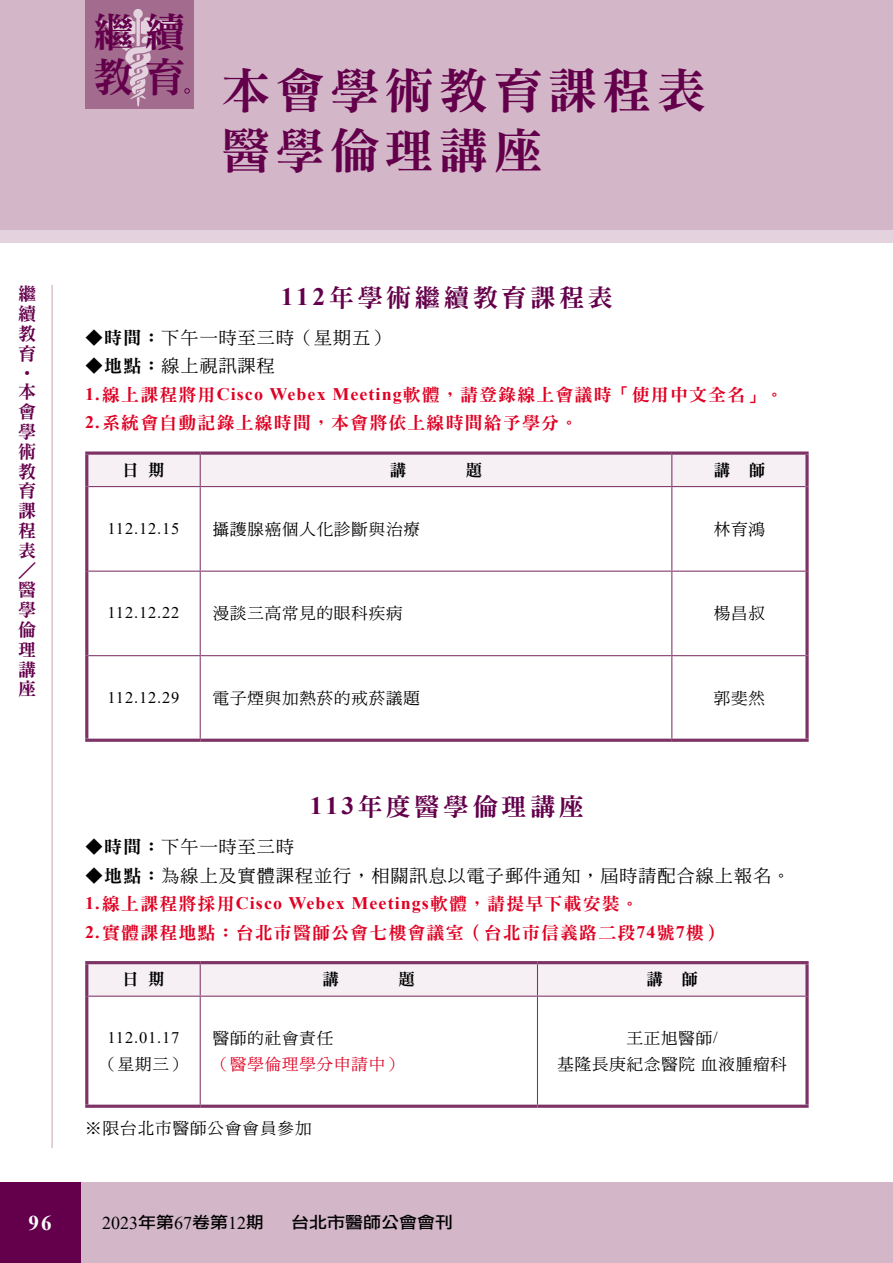
<style>
.page{position:relative;width:893px;height:1263px;background:#fff}
.page>*{position:absolute;margin:0;border:0;box-sizing:border-box;transform-origin:0 0}
.t1{font:48.45px/60px "DFN Ming W9 WIN BF";letter-spacing:.1em;color:#64004b}
.t2{font:40.5px/45px "DFN Ming W9 WIN BF";color:#64004b}
.t3{font:25.05px "DFN Ming W9 WIN BF";letter-spacing:.125em;color:#64004b}
.t4{font:700 21px "Times New Roman";color:#fff}
.t5{font:18px/19.8px "DFN Ming W9 WIN BF";color:#64004b;text-align:justify}
.t6{font:18px "Times New Roman";color:#000}
.t7{font:17.7px "DFN Ming W9 WIN BF";letter-spacing:.06em;color:#df0023}
.t8{font:17.7px "DF Ming W5 WIN BF";letter-spacing:.06em;color:#000}
.t9{font:700 17.7px "Times New Roman";letter-spacing:.06em;color:#df0023}
.t10{font:16.5px "DFN Ming W9 WIN BF";color:#000}
.t11{font:16.2px/25.5px "DF Ming W5 WIN BF";letter-spacing:.05em;color:#000;text-align:center}
.t12{font:16.2px "Times New Roman";letter-spacing:.05em;color:#000}
.t13{font:16.2px "DF Ming W5 WIN BF";letter-spacing:.05em;color:#df0023}
.t14{font:16.2px "DF Li Hei Md WIN BF";color:#000;scale:1.11 1}
.s1{font-family:"Times New Roman";font-weight:700}
.s2{font-family:"DFN Ming W9 WIN BF"}
.s3{font-family:"DFN Ming W9 WIN BF";font-weight:400}
.s4{font-family:"Times New Roman"}
.s5{font-family:"DF Li Hei Md WIN BF";font-size:16.2px}
</style>
<div class="page">
<div style="left:60px;top:1182px;width:833px;height:81px;background:#d3b7c9"></div>
<div style="left:0;top:0;width:893px;height:230px;background:#d3b7c9"></div>
<div style="left:0;top:230px;width:893px;height:12px;background:#e4d3de"></div>
<div style="left:0;top:1182px;width:81px;height:81px;background:#64004b"></div>
<hr style="left:51px;top:285px;width:2px;height:863px;background:#d3b7c9">
<div style="left:85px;top:0;width:108px;height:109px;background:#a36c8f"></div>
<svg style="left:100px;top:9px;width:76px;height:97px"></svg>
<svg style="left:184px;top:88px;width:6px;height:6px"></svg>
<div style="left:88px;top:455px;width:717px;height:31px;background:#f6f0f4"></div>
<hr style="left:200px;top:455px;width:1px;height:31px;background:#7e3366">
<hr style="left:671px;top:455px;width:1px;height:31px;background:#7e3366">
<svg style="left:85px;top:451px;width:115px;height:4px"></svg>
<hr style="left:85px;top:455px;width:3px;height:32px;background:#7e3366">
<svg style="left:200px;top:451px;width:472px;height:4px;background:#975a83"></svg>
<hr style="left:88px;top:486px;width:112px;height:1px;background:#7e3366">
<hr style="left:200px;top:486px;width:472px;height:1px;background:#7e3366">
<hr style="left:200px;top:487px;width:1px;height:84px;background:#7e3366">
<hr style="left:672px;top:486px;width:133px;height:1px;background:#7e3366">
<hr style="left:671px;top:487px;width:1px;height:84px;background:#7e3366">
<hr style="left:88px;top:571px;width:112px;height:1px;background:#7e3366">
<hr style="left:200px;top:571px;width:472px;height:1px;background:#7e3366">
<hr style="left:200px;top:572px;width:1px;height:83px;background:#7e3366">
<hr style="left:672px;top:571px;width:133px;height:1px;background:#7e3366">
<hr style="left:671px;top:572px;width:1px;height:83px;background:#7e3366">
<hr style="left:88px;top:655px;width:112px;height:1px;background:#7e3366">
<hr style="left:200px;top:655px;width:472px;height:1px;background:#7e3366">
<hr style="left:200px;top:656px;width:1px;height:83px;background:#7e3366">
<hr style="left:672px;top:655px;width:133px;height:1px;background:#7e3366">
<hr style="left:671px;top:656px;width:1px;height:83px;background:#7e3366">
<hr style="left:85px;top:487px;width:3px;height:84px;background:#7e3366">
<svg style="left:805px;top:487px;width:4px;height:84px"></svg>
<hr style="left:85px;top:571px;width:3px;height:85px;background:#7e3366">
<svg style="left:805px;top:571px;width:4px;height:85px"></svg>
<hr style="left:85px;top:656px;width:3px;height:83px;background:#7e3366">
<svg style="left:805px;top:656px;width:4px;height:83px"></svg>
<hr style="left:85px;top:739px;width:115px;height:3px;background:#7e3366">
<hr style="left:200px;top:739px;width:472px;height:3px;background:#7e3366">
<hr style="left:672px;top:739px;width:137px;height:3px;background:#7e3366">
<svg style="left:672px;top:451px;width:137px;height:4px"></svg>
<svg style="left:805px;top:455px;width:4px;height:32px"></svg>
<div style="left:88px;top:964px;width:717px;height:32px;background:#f6f0f4"></div>
<hr style="left:200px;top:964px;width:1px;height:32px;background:#7e3366">
<hr style="left:537px;top:964px;width:1px;height:32px;background:#7e3366">
<hr style="left:85px;top:961px;width:115px;height:3px;background:#7e3366">
<hr style="left:85px;top:964px;width:3px;height:32px;background:#7e3366">
<hr style="left:200px;top:961px;width:337px;height:3px;background:#7e3366">
<hr style="left:88px;top:996px;width:112px;height:1px;background:#7e3366">
<hr style="left:200px;top:996px;width:337px;height:1px;background:#7e3366">
<hr style="left:200px;top:997px;width:1px;height:107px;background:#7e3366">
<hr style="left:537px;top:996px;width:268px;height:1px;background:#7e3366">
<hr style="left:537px;top:997px;width:1px;height:107px;background:#7e3366">
<hr style="left:85px;top:996px;width:3px;height:108px;background:#7e3366">
<svg style="left:805px;top:996px;width:4px;height:108px"></svg>
<svg style="left:85px;top:1104px;width:115px;height:4px"></svg>
<svg style="left:200px;top:1104px;width:337px;height:4px"></svg>
<svg style="left:537px;top:1104px;width:272px;height:4px"></svg>
<hr style="left:537px;top:961px;width:272px;height:3px;background:#7e3366">
<svg style="left:805px;top:964px;width:4px;height:32px"></svg>
<p class="t5" style="left:18px;top:284px;width:19px">繼續教育</p>
<p class="t5" style="left:37px;top:364px;width:19px;rotate:90deg">•</p>
<p class="t5" style="left:18px;top:382px;width:19px">本會學術教育課程表／醫學倫理講座</p>
<h2 class="t2" style="left:93px;top:9px;width:94px">繼續教育</h2>
<h1 class="t1" style="left:221px;top:60px;width:487px">本會學術教育課程表醫學倫理講座</h1>
<h3 class="t3" style="left:281px;top:285px;width:334px"><span class="s1">112</span>年學術繼續教育課程表</h3>
<p class="t8" style="left:85px;top:329px;width:306px"><span class="s2">◆時間：</span>下午一時至三時（星期五）</p>
<p class="t8" style="left:85px;top:357px;width:191px"><span class="s2">◆地點：</span>線上視訊課程</p>
<p class="t7" style="left:85px;top:386px;width:700px"><span class="s1">1.</span> 線上課程將用<span class="s1">Cisco Webex Meeting</span>軟體，請登錄線上會議時「使用中文全名」。</p>
<p class="t7" style="left:85px;top:414px;width:494px"><span class="s1">2.</span> 系統會自動記錄上線時間，本會將依上線時間給予學分。</p>
<p class="t10" style="left:122px;top:462px;width:44px">日 期</p>
<p class="t10" style="left:390px;top:462px;width:18px">講</p>
<p class="t10" style="left:466px;top:462px;width:18px">題</p>
<p class="t10" style="left:714px;top:462px;width:53px">講 師</p>
<p class="t12" style="left:108px;top:517px;width:73px">112.12.15</p>
<p class="t11" style="left:213px;top:516px;width:209px">攝護腺癌個人化診斷與治療</p>
<p class="t11" style="left:714px;top:516px;width:53px">林育鴻</p>
<p class="t12" style="left:108px;top:601px;width:73px">112.12.22</p>
<p class="t11" style="left:213px;top:601px;width:191px">漫談三高常見的眼科疾病</p>
<p class="t11" style="left:714px;top:601px;width:53px">楊昌叔</p>
<p class="t12" style="left:108px;top:686px;width:73px">112.12.29</p>
<p class="t11" style="left:213px;top:685px;width:209px">電子煙與加熱菸的戒菸議題</p>
<p class="t11" style="left:714px;top:685px;width:53px">郭斐然</p>
<h3 class="t3" style="left:310px;top:794px;width:276px"><span class="s1">113</span>年度醫學倫理講座</h3>
<p class="t8" style="left:85px;top:838px;width:210px"><span class="s2">◆時間：</span>下午一時至三時</p>
<p class="t8" style="left:85px;top:866px;width:706px"><span class="s2">◆地點：</span>為線上及實體課程並行，相關訊息以電子郵件通知，屆時請配合線上報名。</p>
<p class="t9" style="left:85px;top:890px;width:555px">1. <span class="s3">線上課程將採用</span>Cisco Webex Meetings<span class="s3">軟體，請提早下載安裝。</span></p>
<p class="t7" style="left:85px;top:923px;width:639px"><span class="s1">2.</span> 實體課程地點：台北市醫師公會七樓會議室（台北市信義路二段<span class="s1">74</span>號<span class="s1">7</span>樓）</p>
<p class="t10" style="left:122px;top:971px;width:44px">日 期</p>
<p class="t10" style="left:323px;top:971px;width:18px">講</p>
<p class="t10" style="left:399px;top:971px;width:18px">題</p>
<p class="t10" style="left:646px;top:971px;width:53px">講 師</p>
<p class="t12" style="left:108px;top:1026px;width:73px">112.01.17</p>
<p class="t11" style="left:101px;top:1051px;width:87px">（星期三）</p>
<p class="t11" style="left:213px;top:1026px;width:122px">醫師的社會責任</p>
<p class="t13" style="left:213px;top:1056px;width:191px">（醫學倫理學分申請中）</p>
<p class="t11" style="left:85px;top:1115px;width:228px">※限台北市醫師公會會員參加</p>
<p class="t11" style="left:558px;top:1026px;width:231px">王正旭醫師<span class="s4">/<br></span>基隆長庚紀念醫院血液腫瘤科</p>
<p class="t4" style="left:28px;top:1207px;width:25px">96</p>
<p class="t6" style="left:102px;top:1210px;width:163px">2023<span class="s5">年第</span>67<span class="s5">卷第</span>12<span class="s5">期</span></p>
<p class="t14" style="left:291px;top:1214px;width:147px">台北市醫師公會會刊</p>
</div>
